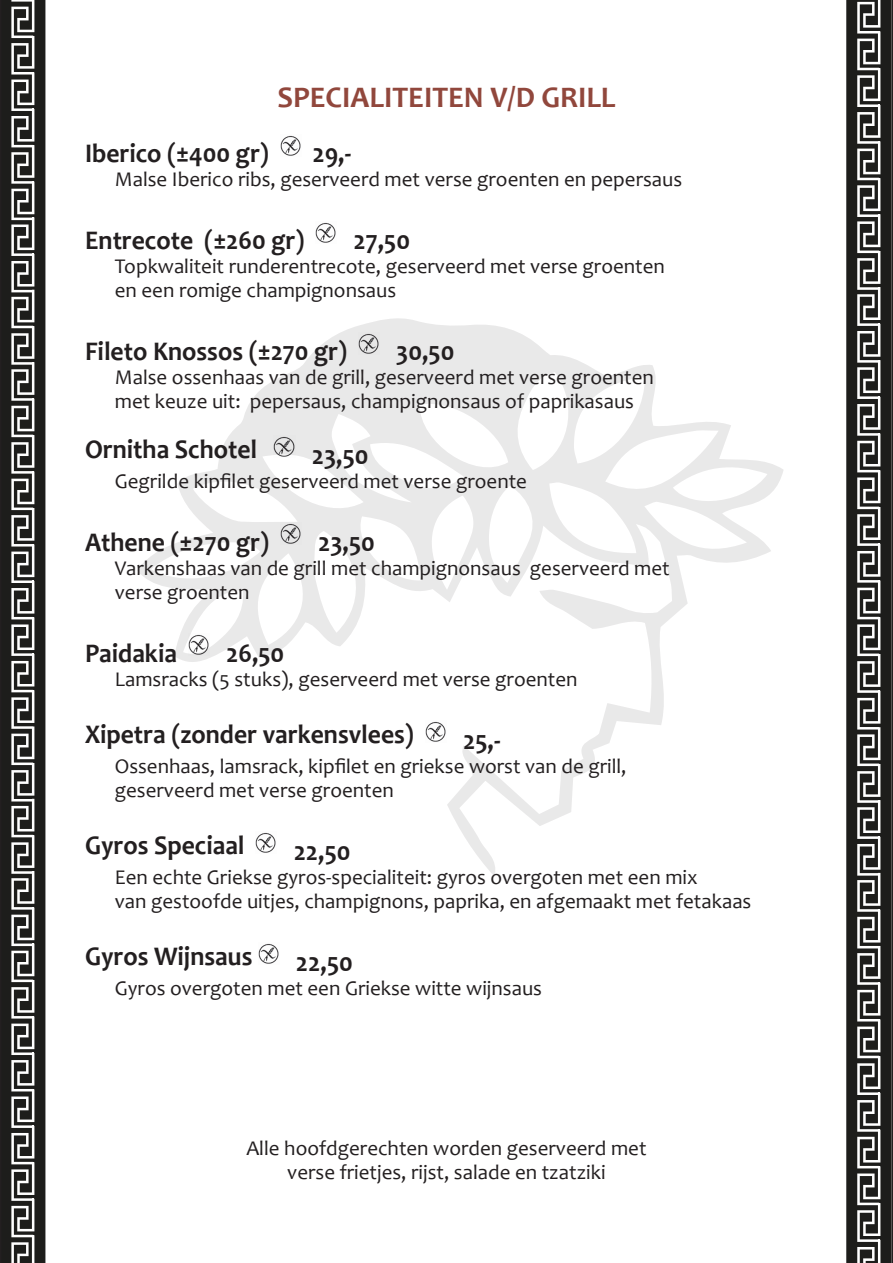
<style>
.page{position:relative;width:893px;height:1263px;background:#fff}
.page>*{position:absolute;margin:0;border:0;box-sizing:border-box;transform-origin:0 0}
.t1{font:700 30px "Candara";color:#91473c}
.t2{font:700 27px "Candara";color:#231f20;scale:.95 1}
.t3{font:21px/24px "Candara";color:#231f20;text-align:center}
</style>
<div class="page">
<svg style="left:137px;top:318px;width:646px;height:558px"></svg>
<svg style="left:0;top:0;width:45px;height:1263px;background:#4d4d4c"></svg>
<svg style="left:846px;top:0;width:47px;height:1263px;background:#4e4e4d"></svg>
<img style="left:280px;top:135px;width:21px;height:21px">
<img style="left:316px;top:222px;width:20px;height:21px">
<img style="left:358px;top:332px;width:22px;height:22px">
<img style="left:274px;top:436px;width:21px;height:22px">
<img style="left:280px;top:523px;width:21px;height:22px">
<img style="left:188px;top:634px;width:21px;height:22px">
<img style="left:425px;top:721px;width:21px;height:22px">
<img style="left:256px;top:832px;width:21px;height:22px">
<img style="left:258px;top:943px;width:21px;height:21px">
<p class="t1" style="left:277px;top:79px;width:340px">SPECIALITEITEN V/D GRILL</p>
<p class="t2" style="left:85px;top:137px;width:195px">Iberico (±400 gr)</p>
<p class="t2" style="left:312px;top:137px;width:42px">29,-</p>
<p class="t3" style="left:115px;top:167px;width:569px">Malse Iberico ribs, geserveerd met verse groenten en pepersaus</p>
<p class="t2" style="left:85px;top:224px;width:232px">Entrecote (±260 gr)</p>
<p class="t2" style="left:354px;top:224px;width:61px">27,50</p>
<p class="t3" style="left:115px;top:254px;width:552px">Topkwaliteit runderentrecote, geserveerd met verse groenten</p>
<p class="t3" style="left:115px;top:278px;width:283px">en een romige champignonsaus</p>
<p class="t2" style="left:85px;top:335px;width:277px">Fileto Knossos (±270 gr)</p>
<p class="t2" style="left:396px;top:335px;width:63px">30,50</p>
<p class="t3" style="left:115px;top:365px;width:541px">Malse ossenhaas van de grill, geserveerd met verse groenten</p>
<p class="t3" style="left:115px;top:389px;width:521px">met keuze uit: pepersaus, champignonsaus of paprikasaus</p>
<p class="t2" style="left:85px;top:433px;width:183px">Ornitha Schotel</p>
<p class="t2" style="left:312px;top:439px;width:61px">23,50</p>
<p class="t3" style="left:115px;top:469px;width:414px">Gegrilde kipfilet geserveerd met verse groente</p>
<p class="t2" style="left:85px;top:526px;width:195px">Athene (±270 gr)</p>
<p class="t2" style="left:318px;top:526px;width:61px">23,50</p>
<p class="t3" style="left:115px;top:556px;width:556px">Varkenshaas van de grill met champignonsaus geserveerd met</p>
<p class="t3" style="left:115px;top:580px;width:136px">verse groenten</p>
<p class="t2" style="left:85px;top:637px;width:98px">Paidakia</p>
<p class="t2" style="left:226px;top:637px;width:63px">26,50</p>
<p class="t3" style="left:115px;top:667px;width:464px">Lamsracks (5 stuks), geserveerd met verse groenten</p>
<p class="t2" style="left:85px;top:718px;width:348px">Xipetra (zonder varkensvlees)</p>
<p class="t2" style="left:463px;top:724px;width:41px">25,-</p>
<p class="t3" style="left:115px;top:754px;width:513px">Ossenhaas, lamsrack, kipfilet en griekse worst van de grill,</p>
<p class="t3" style="left:115px;top:778px;width:281px">geserveerd met verse groenten</p>
<p class="t2" style="left:85px;top:829px;width:169px">Gyros Speciaal</p>
<p class="t2" style="left:294px;top:835px;width:61px">22,50</p>
<p class="t3" style="left:115px;top:865px;width:584px">Een echte Griekse gyros-specialiteit: gyros overgoten met een mix</p>
<p class="t3" style="left:115px;top:889px;width:638px">van gestoofde uitjes, champignons, paprika, en afgemaakt met fetakaas</p>
<p class="t2" style="left:85px;top:940px;width:178px">Gyros Wijnsaus</p>
<p class="t2" style="left:296px;top:946px;width:61px">22,50</p>
<p class="t3" style="left:115px;top:976px;width:429px">Gyros overgoten met een Griekse witte wijnsaus</p>
<p class="t3" style="left:246px;top:1136px;width:402px">Alle hoofdgerechten worden geserveerd met verse frietjes, rijst, salade en tzatziki</p>
</div>
